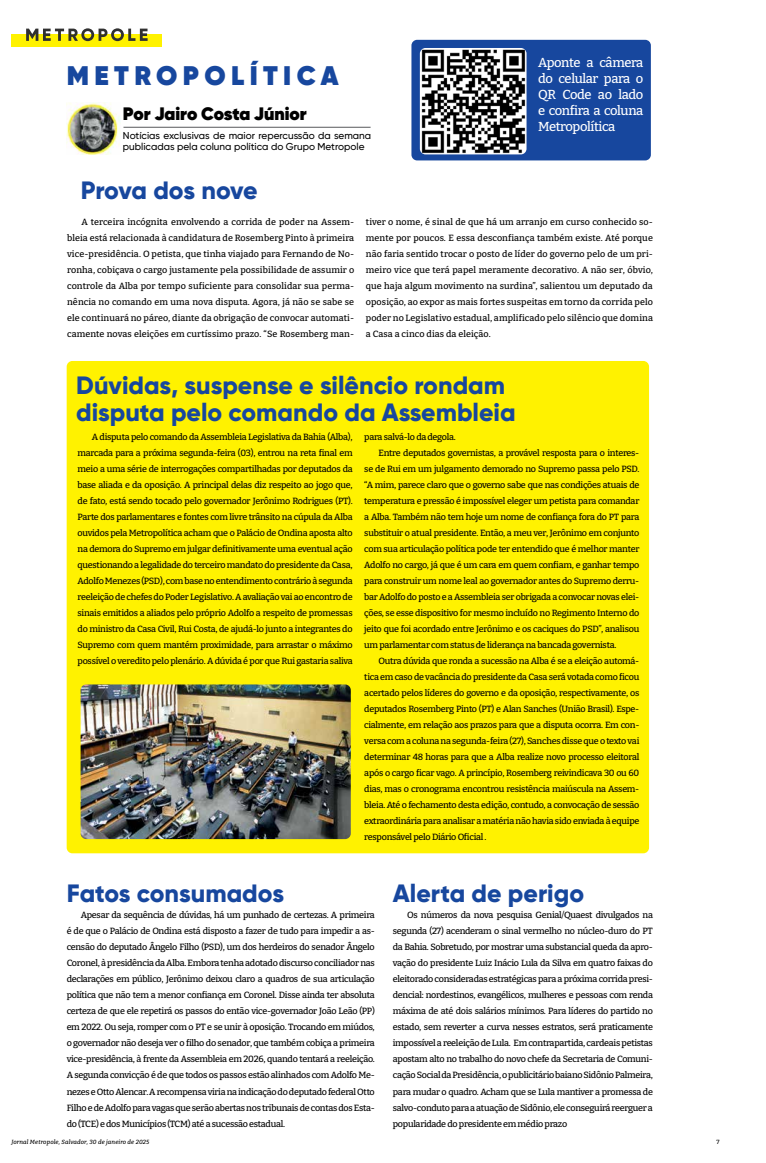
<style>
.page{position:relative;width:766px;height:1163px;background:#fff}
.page>*{position:absolute;margin:0;border:0;box-sizing:border-box;transform-origin:0 0}
.t1{font:800 26.9px "Gilroy";letter-spacing:.2em;color:#17479e}
.t2{font:800 25px/27px "Gilroy";color:#17479e}
.t3{font:800 18px "Gilroy";color:#000}
.t4{font:500 13px/16px "Bitter";letter-spacing:-.03em;color:#fff;text-align:justify}
.t5{font:500 10px/11px "Gilroy";color:#000}
.t6{font:500 9px/16px "Bitter";letter-spacing:-.03em;color:#000;text-align:justify}
.t7{font:italic 500 6px "Bitter";letter-spacing:.02em;color:#000}
.t8{font:500 6px "Bitter";color:#000}
</style>
<div class="page">
<div style="left:411px;top:40px;width:239px;height:120px;background:#17479e;border-radius:6px"></div>
<img style="left:420px;top:48px;width:106px;height:106px">
<div style="left:67px;top:361px;width:582px;height:492px;background:#fff200;border-radius:6px"></div>
<div style="left:11px;top:34px;width:150px;height:12px;background:#fff200"></div>
<svg style="left:26px;top:28px;width:121px;height:13px"></svg>
<img style="left:67px;top:103px;width:54px;height:51px">
<hr style="left:123px;top:127px;width:247px;height:1px;background:#58595b">
<img style="left:81px;top:684px;width:270px;height:155px">
<h1 class="t1" style="left:67px;top:59px;width:273px">METROPOLÍTICA</h1>
<h3 class="t3" style="left:123px;top:102px;width:185px">Por Jairo Costa Júnior</h3>
<p class="t5" style="left:123px;top:130px;width:250px">Notícias exclusivas de maior repercussão da semana publicadas pela coluna política do Grupo Metropole</p>
<h2 class="t2" style="left:81px;top:176px;width:178px">Prova dos nove</h2>
<h3 class="t4" style="left:538px;top:54px;width:107px">Aponte a câmera do celular para o QR Code ao lado e confira a coluna Metropolítica</h3>
<p class="t6" style="left:67px;top:213px;width:288px;text-indent:14px">A terceira incógnita envolvendo a corrida de poder na Assem&shy;bleia está relacionada à candidatura de Rosemberg Pinto à primeira vice-presidência. O petista, que tinha viajado para Fernando de No&shy;ronha, cobiçava o cargo justamente pela possibilidade de assumir o controle da Alba por tempo suficiente para consolidar sua perma&shy;nência no comando em uma nova disputa. Agora, já não se sabe se ele continuará no páreo, diante da obrigação de convocar automati&shy;camente novas eleições em curtíssimo prazo. “Se Rosemberg man-</p>
<p class="t6" style="left:366px;top:213px;width:288px">tiver o nome, é sinal de que há um arranjo em curso conhecido so&shy;mente por poucos. E essa desconfiança também existe. Até porque não faria sentido trocar o posto de líder do governo pelo de um pri&shy;meiro vice que terá papel meramente decorativo. A não ser, óbvio, que haja algum movimento na surdina”, salientou um deputado da oposição, ao expor as mais fortes suspeitas em torno da corrida pelo poder no Legislativo estadual, amplificado pelo silêncio que domina a Casa a cinco dias da eleição.</p>
<h2 class="t2" style="left:76px;top:371px;width:441px">Dúvidas, suspense e silêncio rondam disputa pelo comando da Assembleia</h2>
<p class="t6" style="left:78px;top:428px;width:276px;text-indent:14px">A disputa pelo comando da Assembleia Legislativa da Bahia (Alba), marcada para a próxima segunda-feira (03), entrou na reta final em meio a uma série de interrogações compartilhadas por deputados da base aliada e da oposição. A principal delas diz respeito ao jogo que, de fato, está sendo tocado pelo governador Jerônimo Rodrigues (PT).<br>Parte dos parlamentares e fontes com livre trânsito na cúpula da Alba ouvidos pela Metropolítica acham que o Palácio de Ondina aposta alto na demora do Supremo em julgar definitivamente uma eventual ação questionando a legalidade do terceiro mandato do presidente da Casa, Adolfo Menezes (PSD), com base no entendimento contrário à segunda reeleição de chefes do Poder Legislativo. A avaliação vai ao encontro de sinais emitidos a aliados pelo próprio Adolfo a respeito de promessas do ministro da Casa Civil, Rui Costa, de ajudá-lo junto a integrantes do Supremo com quem mantém proximidade, para arrastar o máximo possível o veredito pelo plenário. A dúvida é por que Rui gastaria saliva</p>
<p class="t6" style="left:364px;top:428px;width:93px">para salvá-lo da degola.</p>
<p class="t6" style="left:378px;top:444px;width:262px">Entre deputados governistas, a provável resposta para o interes-</p>
<p class="t6" style="left:364px;top:460px;width:276px">se de Rui em um julgamento demorado no Supremo passa pelo PSD.</p>
<p class="t6" style="left:364px;top:476px;width:276px">“A mim, parece claro que o governo sabe que nas condições atuais de</p>
<p class="t6" style="left:364px;top:492px;width:276px">temperatura e pressão é impossível eleger um petista para comandar</p>
<p class="t6" style="left:364px;top:508px;width:276px">a Alba. Também não tem hoje um nome de confiança fora do PT para</p>
<p class="t6" style="left:364px;top:524px;width:276px">substituir o atual presidente. Então, a meu ver, Jerônimo em conjunto</p>
<p class="t6" style="left:364px;top:540px;width:276px">com sua articulação política pode ter entendido que é melhor manter</p>
<p class="t6" style="left:364px;top:556px;width:276px">Adolfo no cargo, já que é um cara em quem confiam, e ganhar tempo</p>
<p class="t6" style="left:364px;top:572px;width:276px">para construir um nome leal ao governador antes do Supremo derru-</p>
<p class="t6" style="left:364px;top:588px;width:276px">bar Adolfo do posto e a Assembleia ser obrigada a convocar novas elei-</p>
<p class="t6" style="left:364px;top:604px;width:276px">ções, se esse dispositivo for mesmo incluído no Regimento Interno do</p>
<p class="t6" style="left:364px;top:620px;width:276px">jeito que foi acordado entre Jerônimo e os caciques do PSD”, analisou</p>
<p class="t6" style="left:364px;top:636px;width:253px">um parlamentar com status de liderança na bancada governista.</p>
<p class="t6" style="left:378px;top:652px;width:262px">Outra dúvida que ronda a sucessão na Alba é se a eleição automá-</p>
<p class="t6" style="left:364px;top:668px;width:276px">tica em caso de vacância do presidente da Casa será votada como ficou</p>
<p class="t6" style="left:364px;top:684px;width:276px">acertado pelos líderes do governo e da oposição, respectivamente, os</p>
<p class="t6" style="left:364px;top:700px;width:276px">deputados Rosemberg Pinto (PT) e Alan Sanches (União Brasil). Espe-</p>
<p class="t6" style="left:364px;top:716px;width:276px">cialmente, em relação aos prazos para que a disputa ocorra. Em con-</p>
<p class="t6" style="left:364px;top:732px;width:276px">versa com a coluna na segunda-feira (27), Sanches disse que o texto vai</p>
<p class="t6" style="left:364px;top:748px;width:276px">determinar 48 horas para que a Alba realize novo processo eleitoral</p>
<p class="t6" style="left:364px;top:764px;width:276px">após o cargo ficar vago. A princípio, Rosemberg reivindicava 30 ou 60</p>
<p class="t6" style="left:364px;top:780px;width:276px">dias, mas o cronograma encontrou resistência maiúscula na Assem-</p>
<p class="t6" style="left:364px;top:796px;width:276px">bleia. Até o fechamento desta edição, contudo, a convocação de sessão</p>
<p class="t6" style="left:364px;top:812px;width:276px">extraordinária para analisar a matéria não havia sido enviada à equipe</p>
<p class="t6" style="left:364px;top:828px;width:124px">responsável pelo Diário Oficial .</p>
<h2 class="t2" style="left:67px;top:879px;width:219px">Fatos consumados</h2>
<p class="t6" style="left:67px;top:906px;width:309px;text-indent:14px">Apesar da sequência de dúvidas, há um punhado de certezas. A primeira é de que o Palácio de Ondina está disposto a fazer de tudo para impedir a as&shy;censão do deputado Ângelo Filho (PSD), um dos herdeiros do senador Ângelo Coronel, à presidência da Alba. Embora tenha adotado discurso conciliador nas declarações em público, Jerônimo deixou claro a quadros de sua articulação política que não tem a menor confiança em Coronel. Disse ainda ter absoluta certeza de que ele repetirá os passos do então vice-governador João Leão (PP) em 2022. Ou seja, romper com o PT e se unir à oposição. Trocando em miúdos, o governador não deseja ver o filho do senador, que também cobiça a primeira vice-presidência, à frente da Assembleia em 2026, quando tentará a reeleição.<br>A segunda convicção é de que todos os passos estão alinhados com Adolfo Me&shy;nezes e Otto Alencar. A recompensa viria na indicação do deputado federal Otto Filho e de Adolfo para vagas que serão abertas nos tribunais de contas dos Esta&shy;do (TCE) e dos Municípios (TCM) até a sucessão estadual.</p>
<h2 class="t2" style="left:393px;top:879px;width:193px">Alerta de perigo</h2>
<p class="t6" style="left:393px;top:906px;width:261px;text-indent:14px">Os números da nova pesquisa Genial/Quaest divulgados na segunda (27) acenderam o sinal vermelho no núcleo-duro do PT da Bahia. Sobretudo, por mostrar uma substancial queda da apro&shy;vação do presidente Luiz Inácio Lula da Silva em quatro faixas do eleitorado consideradas estratégicas para a próxima corrida presi&shy;dencial: nordestinos, evangélicos, mulheres e pessoas com renda máxima de até dois salários mínimos. Para líderes do partido no estado, sem reverter a curva nesses estratos, será praticamente impossível a reeleição de Lula. Em contrapartida, cardeais petistas apostam alto no trabalho do novo chefe da Secretaria de Comuni&shy;cação Social da Presidência, o publicitário baiano Sidônio Palmeira, para mudar o quadro. Acham que se Lula mantiver a promessa de salvo-conduto para a atuação de Sidônio, ele conseguirá reerguer a popularidade do presidente em médio prazo</p>
<p class="t7" style="left:11px;top:1137px;width:140px">Jornal Metropole, Salvador, 30 de janeiro de 2025</p>
<p class="t8" style="left:716px;top:1137px;width:5px">7</p>
</div>
